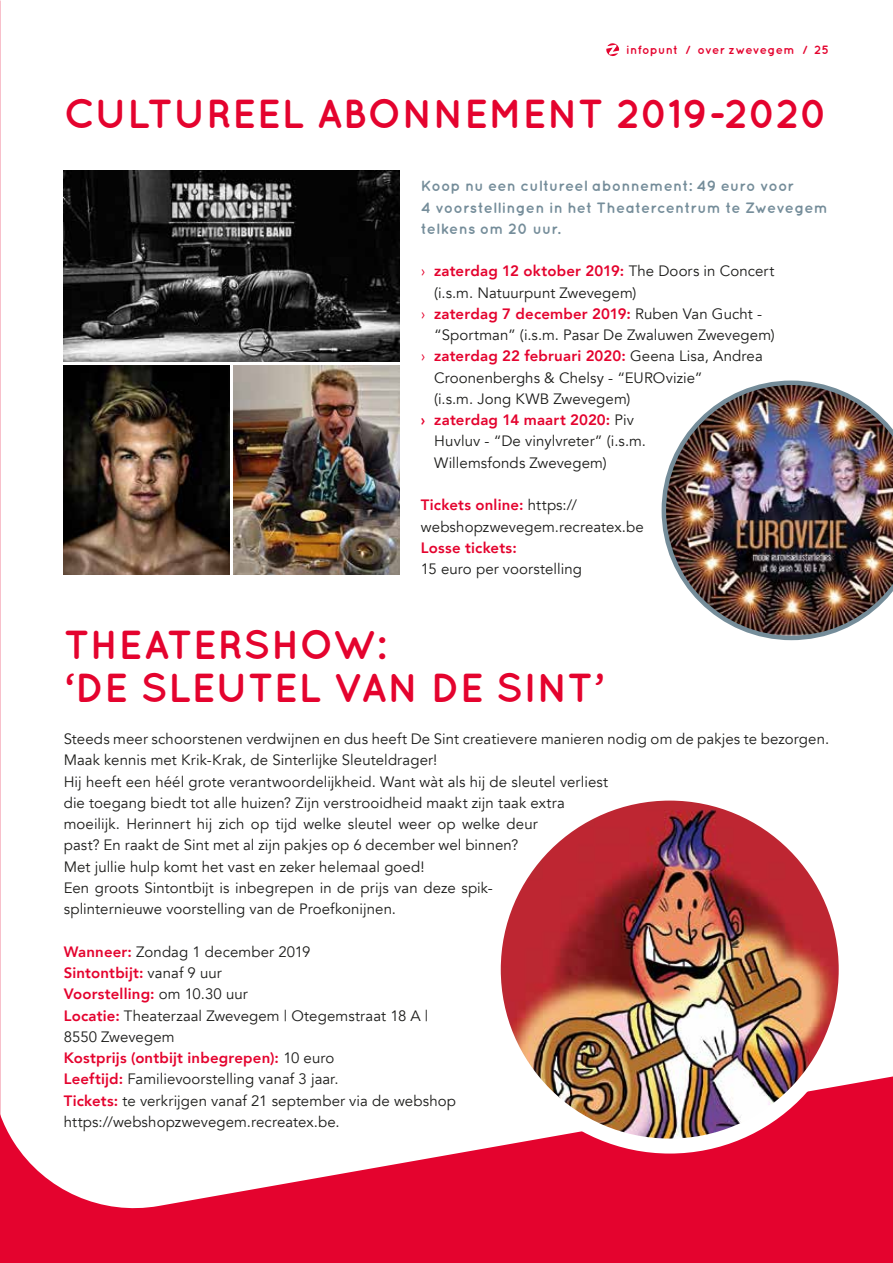
<style>
.page{position:relative;width:893px;height:1263px;background:#fff}
.page>*{position:absolute;margin:0;border:0;box-sizing:border-box;transform-origin:0 0}
.t1{font:700 40.5px/42.6px "Quicksand";color:#e4032e}
.t2{font:15px/21.3px "Avenir";letter-spacing:.005em;color:#1d1d1b}
.t3{font:800 15px "Avenir";letter-spacing:.015em;color:#e4032e}
.t4{font:700 15px/21.3px "Quicksand";letter-spacing:.015em;color:#758d9a}
.t5{font:700 12px "Quicksand";letter-spacing:.02em;color:#e4032e}
.s1{font-weight:400}
.s2{font-weight:400;color:#1d1d1b}
.s3{font-weight:800;color:#e4032e}
</style>
<div class="page">
<svg style="left:0;top:1041px;width:893px;height:222px;fill:#e4032e"></svg>
<svg style="left:606px;top:43px;width:13px;height:14px"></svg>
<img style="left:64px;top:170px;width:336px;height:191px">
<img style="left:64px;top:366px;width:166px;height:208px">
<img style="left:234px;top:366px;width:166px;height:208px">
<img style="left:493px;top:793px;width:353px;height:353px;border-radius:176px">
<div style="left:486px;top:785px;width:368px;height:368px;border:15px solid #fff;border-radius:50%"></div>
<img style="left:662px;top:380px;width:231px;height:260px">
<p class="t5" style="left:626px;top:43px;width:204px">infopunt / over zwevegem / 25</p>
<h1 class="t1" style="left:64px;top:91px;width:766px">CULTUREEL ABONNEMENT 2019-2020</h1>
<p class="t4" style="left:421px;top:175px;width:409px">Koop nu een cultureel abonnement: 49 euro voor<br>4 voorstellingen in het Theatercentrum te Zwevegem telkens om 20 uur.</p>
<p class="t3" style="left:421px;top:257px;width:355px"><span class="s1">›</span> zaterdag 12 oktober 2019: <span class="s2">The Doors in Concert</span></p>
<p class="t2" style="left:434px;top:282px;width:204px">(i.s.m. Natuurpunt Zwevegem)</p>
<p class="t3" style="left:421px;top:300px;width:343px"><span class="s1">›</span> zaterdag 7 december 2019: <span class="s2">Ruben Van Gucht -</span></p>
<p class="t2" style="left:434px;top:325px;width:342px">“Sportman” (i.s.m. Pasar De Zwaluwen Zwevegem)</p>
<p class="t3" style="left:421px;top:343px;width:343px"><span class="s1">›</span> zaterdag 22 februari 2020: <span class="s2">Geena Lisa, Andrea</span></p>
<p class="t2" style="left:434px;top:367px;width:270px">Croonenberghs &amp; Chelsy - “EUROvizie”</p>
<p class="t2" style="left:434px;top:388px;width:198px">(i.s.m. Jong KWB Zwevegem)</p>
<p class="t3" style="left:421px;top:406px;width:214px">› zaterdag 14 maart 2020: <span class="s2">Piv</span></p>
<p class="t2" style="left:434px;top:431px;width:213px">Huvluv - “De vinylvreter” (i.s.m.</p>
<p class="t2" style="left:434px;top:452px;width:174px">Willemsfonds Zwevegem)</p>
<p class="t2" style="left:421px;top:495px;width:224px"><span class="s3">Tickets online:</span> https:// webshopzwevegem.recreatex.be</p>
<p class="t3" style="left:421px;top:534px;width:97px">Losse tickets:</p>
<p class="t2" style="left:421px;top:558px;width:163px">15 euro per voorstelling</p>
<h1 class="t1" style="left:64px;top:622px;width:541px">THEATERSHOW:<br>‘DE SLEUTEL VAN DE SINT’</h1>
<p class="t2" style="left:64px;top:729px;width:767px">Steeds meer schoorstenen verdwijnen en dus heeft De Sint creatievere manieren nodig om de pakjes te bezorgen.<br>Maak kennis met Krik-Krak, de Sinterlijke Sleuteldrager!<br>Hij heeft een héél grote verantwoordelijkheid. Want wàt als hij de sleutel verliest<br>die toegang biedt tot alle huizen? Zijn verstrooidheid maakt zijn taak extra<br>moeilijk. Herinnert hij zich op tijd welke sleutel weer op welke deur<br>past? En raakt de Sint met al zijn pakjes op 6 december wel binnen?<br>Met jullie hulp komt het vast en zeker helemaal goed!<br>Een groots Sintontbijt is inbegrepen in de prijs van deze spik-<br>splinternieuwe voorstelling van de Proefkonijnen.</p>
<p class="t2" style="left:64px;top:941px;width:394px"><span class="s3">Wanneer:</span> Zondag 1 december 2019<br><span class="s3">Sintontbijt:</span> vanaf 9 uur<br><span class="s3">Voorstelling:</span> om 10.30 uur<br><span class="s3">Locatie:</span> Theaterzaal Zwevegem | Otegemstraat 18 A | 8550 Zwevegem<br><span class="s3">Kostprijs (ontbijt inbegrepen):</span> 10 euro<br><span class="s3">Leeftijd:</span> Familievoorstelling vanaf 3 jaar.<br><span class="s3">Tickets:</span> te verkrijgen vanaf 21 september via de webshop https://webshopzwevegem.recreatex.be.</p>
</div>
